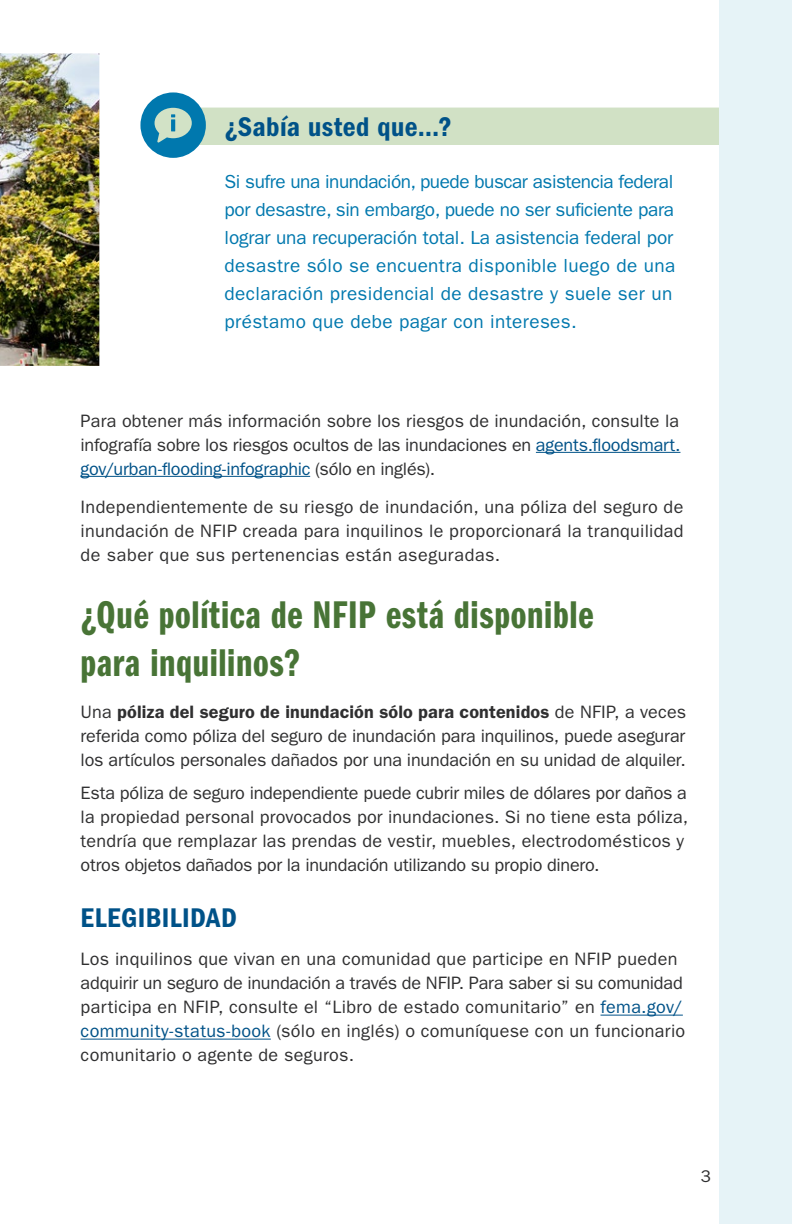
<style>
.page{position:relative;width:792px;height:1224px;background:#fff}
.page>*{position:absolute;margin:0;border:0;box-sizing:border-box;transform-origin:0 0}
.t1{font:40px/48px "ITC Franklin Gothic Std Dm Cp";letter-spacing:.02em;color:#487436}
.t2{font:28px "ITC Franklin Gothic Std Dm Cd";letter-spacing:.015em;color:#005288}
.t3{font:19px/28px "ITC Franklin Gothic Std";letter-spacing:-.005em;color:#0078ae}
.t4{font:18px/24px "ITC Franklin Gothic Std";letter-spacing:.01em;color:#2f2f30;text-align:justify}
.t5{font:17px "ITC Franklin Gothic Std";color:#2f2f30}
.s1{color:#005288}
.s2{font-weight:600}
</style>
<div class="page">
<img style="left:0;top:53px;width:99px;height:313px">
<div style="left:140px;top:92px;width:66px;height:66px;background:#0078ae;border-radius:50%"></div>
<div style="left:155px;top:108px;width:564px;height:37px;background:#d1e1c5"></div>
<div style="left:719px;top:0;width:73px;height:1224px;background:#e6f3f7"></div>
<hr style="left:536px;top:452px;width:144px;height:1px;background:#005288">
<hr style="left:81px;top:476px;width:229px;height:1px;background:#005288">
<hr style="left:601px;top:1015px;width:82px;height:1px;background:#005288">
<hr style="left:81px;top:1039px;width:190px;height:1px;background:#005288">
<h2 class="t2" style="left:225px;top:110px;width:229px">¿Sabía usted que…?</h2>
<p class="t3" style="left:225px;top:168px;width:452px">Si sufre una inundación, puede buscar asistencia federal por desastre, sin embargo, puede no ser suficiente para lograr una recuperación total. La asistencia federal por desastre sólo se encuentra disponible luego de una declaración presidencial de desastre y suele ser un préstamo que debe pagar con intereses.</p>
<p class="t4" style="left:81px;top:409px;width:601px">Para obtener más información sobre los riesgos de inundación, consulte la infografía sobre los riesgos ocultos de las inundaciones en <span class="s1">agents.floodsmart. gov/urban-flooding-infographic</span> (sólo en inglés).</p>
<p class="t4" style="left:81px;top:495px;width:605px">Independientemente de su riesgo de inundación, una póliza del seguro de inundación de NFIP creada para inquilinos le proporcionará la tranquilidad de saber que sus pertenencias están aseguradas.</p>
<h1 class="t1" style="left:81px;top:591px;width:514px">¿Qué política de NFIP está disponible para inquilinos?</h1>
<p class="t4" style="left:81px;top:700px;width:607px">Una <span class="s2">póliza del seguro de inundación sólo para contenidos</span> de NFIP, a veces referida como póliza del seguro de inundación para inquilinos, puede asegurar los artículos personales dañados por una inundación en su unidad de alquiler.</p>
<p class="t4" style="left:81px;top:781px;width:609px;text-align:left">Esta póliza de seguro independiente puede cubrir miles de dólares por daños a la propiedad personal provocados por inundaciones. Si no tiene esta póliza, tendría que remplazar las prendas de vestir, muebles, electrodomésticos y otros objetos dañados por la inundación utilizando su propio dinero.</p>
<h2 class="t2" style="left:81px;top:902px;width:158px">ELEGIBILIDAD</h2>
<p class="t4" style="left:81px;top:947px;width:606px;text-align:left">Los inquilinos que vivan en una comunidad que participe en NFIP pueden adquirir un seguro de inundación a través de NFIP. Para saber si su comunidad participa en NFIP, consulte el “Libro de estado comunitario” en <span class="s1">fema.gov/ community-status-book</span> (sólo en inglés) o comuníquese con un funcionario comunitario o agente de seguros.</p>
<p class="t5" style="left:701px;top:1166px;width:12px">3</p>
</div>
